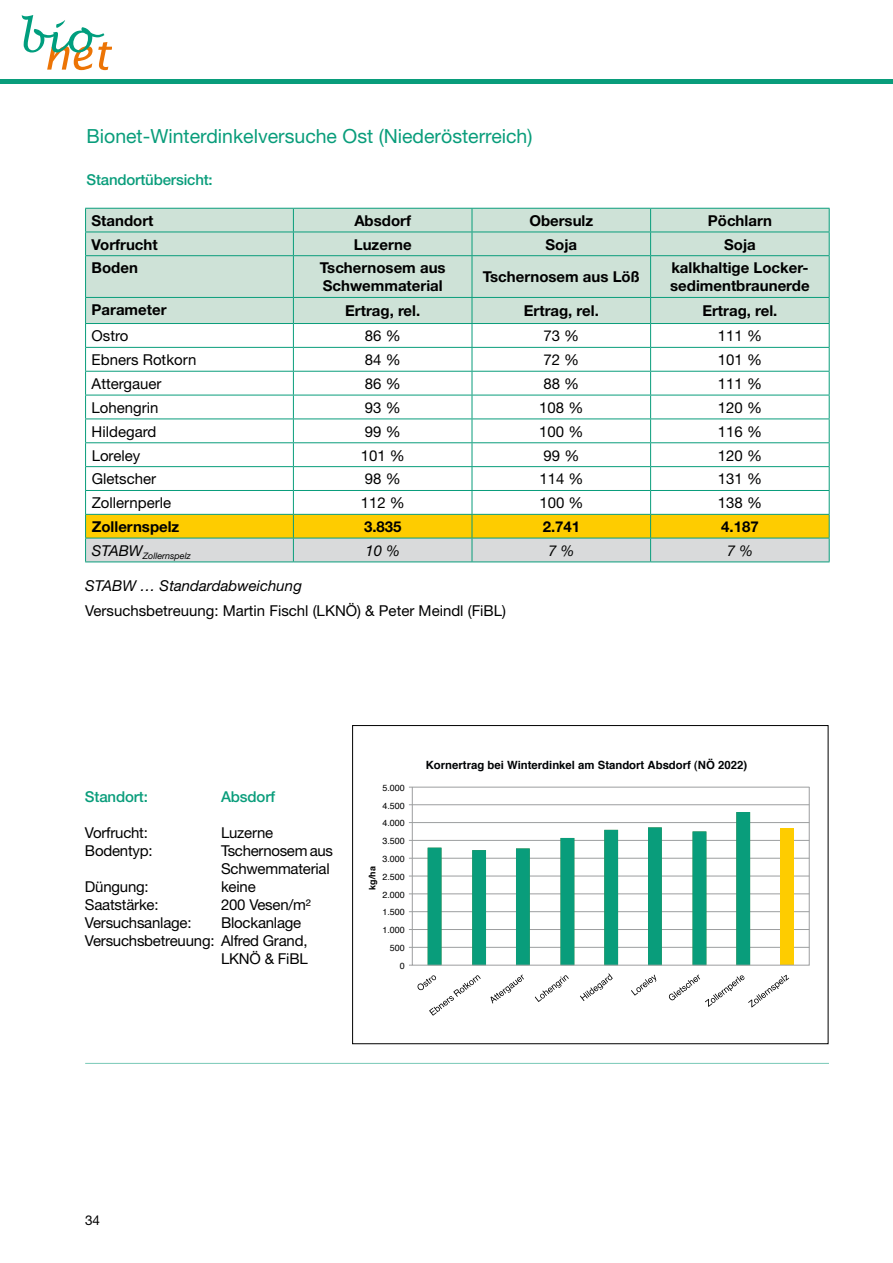
<style>
.page{position:relative;width:893px;height:1263px;background:#fff}
.page>*{position:absolute;margin:0;border:0;box-sizing:border-box;transform-origin:0 0}
.t1{font:19.5px "Helvetica Neue";color:#099d7b}
.t2{font:15px/18px "Helvetica Neue";color:#000}
.t3{font:700 15px/18px "Helvetica Neue";color:#000}
.t4{font:500 15px "Helvetica Neue";letter-spacing:-.01em;color:#099d7b}
.t5{font:italic 15px "Helvetica Neue";color:#000}
.t6{font:13.5px "Helvetica Neue";color:#000}
.t7{font:700 11.4px "Helvetica";color:#010305}
.t8{font:italic 9px "Helvetica Neue";color:#000}
.t9{font:8.85px "Helvetica";color:#000}
.t10{font:700 8.85px "Helvetica";color:#000}
</style>
<div class="page">
<div style="left:0;top:79px;width:893px;height:5px;background:#099d7b"></div>
<svg style="left:22px;top:15px;width:90px;height:55px"></svg>
<hr style="left:85px;top:1063px;width:744px;height:1px;background:#099d7b">
<hr style="left:409px;top:947px;width:400px;height:1px;background:#9c9e9f">
<hr style="left:409px;top:929px;width:400px;height:1px;background:#9c9e9f">
<hr style="left:409px;top:911px;width:400px;height:1px;background:#9c9e9f">
<hr style="left:409px;top:894px;width:400px;height:1px;background:#9c9e9f">
<hr style="left:409px;top:876px;width:400px;height:1px;background:#9c9e9f">
<hr style="left:409px;top:858px;width:400px;height:1px;background:#9c9e9f">
<hr style="left:409px;top:840px;width:400px;height:1px;background:#9c9e9f">
<hr style="left:409px;top:822px;width:400px;height:1px;background:#9c9e9f">
<hr style="left:409px;top:804px;width:400px;height:1px;background:#9c9e9f">
<hr style="left:409px;top:787px;width:400px;height:1px;background:#9c9e9f">
<div style="left:780px;top:829px;width:14px;height:136px;background:#fecc00"></div>
<svg style="left:428px;top:812px;width:322px;height:151px"></svg>
<div style="left:412px;top:787px;width:397px;height:178px;border:1px solid #9c9e9f"></div>
<svg style="left:417px;top:975px;width:64px;height:41px"></svg>
<svg style="left:490px;top:974px;width:34px;height:29px"></svg>
<svg style="left:535px;top:975px;width:34px;height:27px"></svg>
<svg style="left:580px;top:973px;width:33px;height:28px"></svg>
<svg style="left:631px;top:974px;width:25px;height:22px"></svg>
<svg style="left:669px;top:974px;width:120px;height:33px"></svg>
<div style="left:352px;top:725px;width:476px;height:319px;border:1px solid #000"></div>
<div style="left:86px;top:209px;width:743px;height:88px;background:#cee2d7"></div>
<hr style="left:85px;top:208px;width:208px;height:1px;background:#099d7b">
<hr style="left:293px;top:208px;width:179px;height:1px;background:#099d7b">
<hr style="left:472px;top:208px;width:179px;height:1px;background:#099d7b">
<hr style="left:651px;top:208px;width:179px;height:1px;background:#099d7b">
<hr style="left:85px;top:232px;width:208px;height:1px;background:#099d7b">
<svg style="left:85px;top:209px;width:1px;height:46px"></svg>
<hr style="left:293px;top:232px;width:179px;height:1px;background:#099d7b">
<svg style="left:293px;top:209px;width:1px;height:46px"></svg>
<hr style="left:472px;top:232px;width:179px;height:1px;background:#099d7b">
<svg style="left:472px;top:209px;width:1px;height:46px"></svg>
<hr style="left:651px;top:232px;width:179px;height:1px;background:#099d7b">
<svg style="left:650px;top:209px;width:1px;height:46px"></svg>
<svg style="left:829px;top:209px;width:1px;height:46px"></svg>
<hr style="left:85px;top:255px;width:208px;height:1px;background:#099d7b">
<hr style="left:85px;top:256px;width:1px;height:41px;background:#099d7b">
<hr style="left:293px;top:255px;width:179px;height:1px;background:#099d7b">
<hr style="left:293px;top:256px;width:1px;height:41px;background:#099d7b">
<hr style="left:472px;top:255px;width:179px;height:1px;background:#099d7b">
<hr style="left:472px;top:256px;width:1px;height:41px;background:#099d7b">
<hr style="left:651px;top:255px;width:179px;height:1px;background:#099d7b">
<hr style="left:650px;top:256px;width:1px;height:41px;background:#099d7b">
<hr style="left:829px;top:256px;width:1px;height:41px;background:#099d7b">
<hr style="left:85px;top:297px;width:208px;height:1px;background:#099d7b">
<hr style="left:293px;top:297px;width:179px;height:1px;background:#099d7b">
<hr style="left:472px;top:297px;width:179px;height:1px;background:#099d7b">
<hr style="left:651px;top:297px;width:179px;height:1px;background:#099d7b">
<svg style="left:85px;top:298px;width:745px;height:263px"></svg>
<hr style="left:85px;top:561px;width:208px;height:1px;background:#099d7b">
<hr style="left:293px;top:561px;width:179px;height:1px;background:#099d7b">
<hr style="left:472px;top:561px;width:179px;height:1px;background:#099d7b">
<hr style="left:651px;top:561px;width:179px;height:1px;background:#099d7b">
<h1 class="t1" style="left:86px;top:125px;width:448px">Bionet-Winterdinkelversuche Ost (Niederösterreich)</h1>
<p class="t4" style="left:86px;top:170px;width:128px">Standortübersicht:</p>
<p class="t3" style="left:92px;top:211px;width:63px">Standort</p>
<p class="t3" style="left:354px;top:211px;width:58px">Absdorf</p>
<p class="t3" style="left:529px;top:211px;width:65px">Obersulz</p>
<p class="t3" style="left:708px;top:211px;width:66px">Pöchlarn</p>
<p class="t3" style="left:92px;top:235px;width:68px">Vorfrucht</p>
<p class="t3" style="left:354px;top:235px;width:59px">Luzerne</p>
<p class="t3" style="left:545px;top:235px;width:33px">Soja</p>
<p class="t3" style="left:724px;top:235px;width:33px">Soja</p>
<p class="t3" style="left:92px;top:259px;width:48px">Boden</p>
<p class="t3" style="left:320px;top:259px;width:127px">Tschernosem aus<br>Schwemmaterial</p>
<p class="t3" style="left:483px;top:268px;width:159px">Tschernosem aus Löß</p>
<p class="t3" style="left:670px;top:259px;width:141px">kalkhaltige Locker&shy;sedimentbraunerde</p>
<p class="t3" style="left:92px;top:300px;width:76px">Parameter</p>
<p class="t3" style="left:345px;top:302px;width:77px">Ertrag, rel.</p>
<p class="t3" style="left:524px;top:302px;width:77px">Ertrag, rel.</p>
<p class="t3" style="left:702px;top:302px;width:77px">Ertrag, rel.</p>
<p class="t2" style="left:92px;top:327px;width:38px">Ostro</p>
<p class="t2" style="left:365px;top:327px;width:37px">86 %</p>
<p class="t2" style="left:543px;top:327px;width:37px">73 %</p>
<p class="t2" style="left:718px;top:327px;width:46px">111 %</p>
<p class="t2" style="left:92px;top:351px;width:106px">Ebners Rotkorn</p>
<p class="t2" style="left:365px;top:351px;width:37px">84 %</p>
<p class="t2" style="left:543px;top:351px;width:37px">72 %</p>
<p class="t2" style="left:718px;top:351px;width:46px">101 %</p>
<p class="t2" style="left:92px;top:374px;width:71px">Attergauer</p>
<p class="t2" style="left:365px;top:374px;width:37px">86 %</p>
<p class="t2" style="left:543px;top:374px;width:37px">88 %</p>
<p class="t2" style="left:718px;top:374px;width:46px">111 %</p>
<p class="t2" style="left:92px;top:398px;width:68px">Lohengrin</p>
<p class="t2" style="left:365px;top:398px;width:37px">93 %</p>
<p class="t2" style="left:539px;top:398px;width:46px">108 %</p>
<p class="t2" style="left:718px;top:398px;width:46px">120 %</p>
<p class="t2" style="left:92px;top:422px;width:66px">Hildegard</p>
<p class="t2" style="left:365px;top:422px;width:37px">99 %</p>
<p class="t2" style="left:539px;top:422px;width:46px">100 %</p>
<p class="t2" style="left:718px;top:422px;width:46px">116 %</p>
<p class="t2" style="left:92px;top:446px;width:50px">Loreley</p>
<p class="t2" style="left:361px;top:446px;width:46px">101 %</p>
<p class="t2" style="left:543px;top:446px;width:37px">99 %</p>
<p class="t2" style="left:718px;top:446px;width:46px">120 %</p>
<p class="t2" style="left:92px;top:470px;width:66px">Gletscher</p>
<p class="t2" style="left:365px;top:470px;width:37px">98 %</p>
<p class="t2" style="left:539px;top:470px;width:46px">114 %</p>
<p class="t2" style="left:718px;top:470px;width:46px">131 %</p>
<p class="t2" style="left:92px;top:494px;width:81px">Zollernperle</p>
<p class="t2" style="left:361px;top:494px;width:46px">112 %</p>
<p class="t2" style="left:539px;top:494px;width:46px">100 %</p>
<p class="t2" style="left:718px;top:494px;width:46px">138 %</p>
<p class="t3" style="left:92px;top:517px;width:89px">Zollernspelz</p>
<p class="t3" style="left:364px;top:517px;width:39px">3.835</p>
<p class="t3" style="left:543px;top:517px;width:39px">2.741</p>
<p class="t3" style="left:721px;top:517px;width:39px">4.187</p>
<p class="t8" style="left:92px;top:550px;width:100px"><sup>STABW</sup>Zollernspelz</p>
<p class="t5" style="left:365px;top:542px;width:36px">10 %</p>
<p class="t5" style="left:548px;top:542px;width:28px">7 %</p>
<p class="t5" style="left:727px;top:542px;width:28px">7 %</p>
<p class="t5" style="left:85px;top:576px;width:218px">STABW … Standardabweichung</p>
<p class="t2" style="left:85px;top:602px;width:422px">Versuchsbetreuung: Martin Fischl (LKNÖ) &amp; Peter Meindl (FiBL)</p>
<p class="t4" style="left:85px;top:788px;width:64px">Standort:</p>
<p class="t4" style="left:221px;top:788px;width:56px">Absdorf</p>
<p class="t2" style="left:85px;top:824px;width:64px">Vorfrucht:</p>
<p class="t2" style="left:221px;top:824px;width:54px">Luzerne</p>
<p class="t2" style="left:85px;top:842px;width:69px">Bodentyp:</p>
<p class="t2" style="left:221px;top:842px;width:114px">Tschernosem aus<br>Schwemmaterial</p>
<p class="t2" style="left:85px;top:878px;width:65px">Düngung:</p>
<p class="t2" style="left:221px;top:878px;width:36px">keine</p>
<p class="t2" style="left:85px;top:896px;width:75px">Saatstärke:</p>
<p class="t2" style="left:221px;top:896px;width:91px">200 Vesen/m²</p>
<p class="t2" style="left:85px;top:914px;width:108px">Versuchsanlage:</p>
<p class="t2" style="left:221px;top:914px;width:82px">Blockanlage</p>
<p class="t2" style="left:85px;top:932px;width:224px">Versuchsbetreuung: Alfred Grand,</p>
<p class="t2" style="left:221px;top:950px;width:88px">LKNÖ &amp; FiBL</p>
<p class="t9" style="left:382px;top:781px;width:24px">5.000</p>
<p class="t9" style="left:382px;top:798px;width:24px">4.500</p>
<p class="t9" style="left:382px;top:816px;width:24px">4.000</p>
<p class="t9" style="left:382px;top:834px;width:24px">3.500</p>
<p class="t9" style="left:382px;top:852px;width:24px">3.000</p>
<p class="t10" style="left:366px;top:890px;width:25px;rotate:-90deg">kg/ha</p>
<p class="t9" style="left:382px;top:870px;width:24px">2.500</p>
<p class="t9" style="left:382px;top:888px;width:24px">2.000</p>
<p class="t9" style="left:382px;top:905px;width:24px">1.500</p>
<p class="t9" style="left:382px;top:923px;width:24px">1.000</p>
<p class="t9" style="left:390px;top:941px;width:16px">500</p>
<p class="t9" style="left:400px;top:959px;width:6px">0</p>
<p class="t7" style="left:426px;top:757px;width:323px">Kornertrag bei Winterdinkel am Standort Absdorf (NÖ 2022)</p>
<p class="t6" style="left:85px;top:1212px;width:17px">34</p>
</div>
